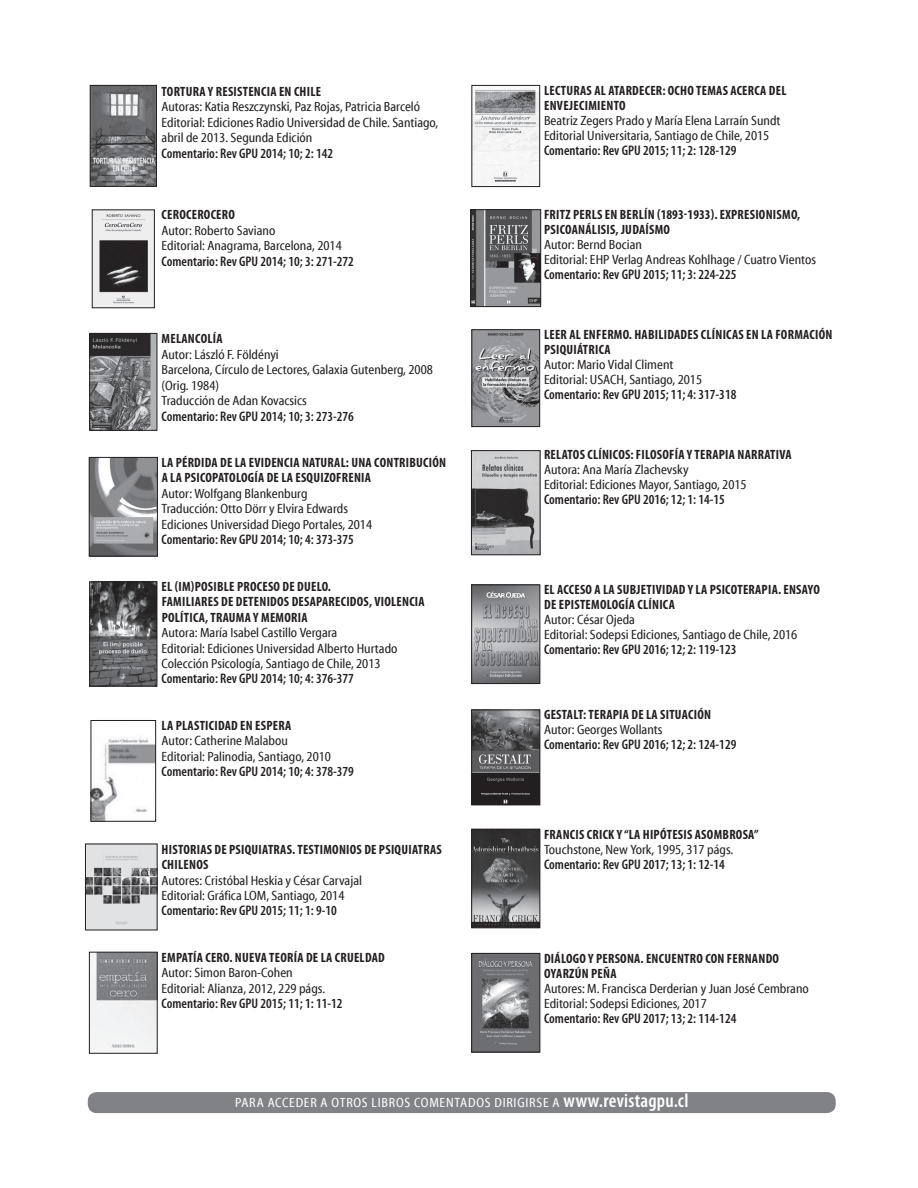
<style>
.page{position:relative;width:918px;height:1188px;background:#fff}
.page>*{position:absolute;margin:0;border:0;box-sizing:border-box;transform-origin:0 0}
.t1{font:600 condensed 13.95px "Myriad Pro";color:#231f20}
.t2{font:condensed 13.5px/15.5px "Myriad Web Pro";color:#231f20}
.t3{font:700 condensed 13.5px/15px "Myriad Pro";letter-spacing:.02em;color:#231f20}
.t4{font:condensed 13.5px "Myriad Web Pro";letter-spacing:.055em;color:#fff}
.s1{font-family:"Myriad Pro";font-weight:600;font-size:19.5px}
</style>
<div class="page">
<img style="left:92px;top:87px;width:63px;height:98px">
<div style="left:90px;top:85px;width:67px;height:102px;border:1px solid #231f20"></div>
<img style="left:94px;top:211px;width:59px;height:95px">
<div style="left:92px;top:209px;width:63px;height:99px;border:1px solid #231f20"></div>
<img style="left:91px;top:335px;width:64px;height:94px">
<div style="left:89px;top:333px;width:68px;height:98px;border:1px solid #231f20"></div>
<img style="left:91px;top:459px;width:65px;height:95px">
<div style="left:89px;top:457px;width:69px;height:99px;border:1px solid #231f20"></div>
<img style="left:91px;top:583px;width:64px;height:101px">
<div style="left:89px;top:581px;width:68px;height:105px;border:1px solid #231f20"></div>
<img style="left:93px;top:737px;width:61px;height:83px">
<div style="left:91px;top:720px;width:65px;height:102px;border:1px solid #231f20"></div>
<img style="left:87px;top:846px;width:69px;height:82px">
<div style="left:85px;top:844px;width:73px;height:86px;border:1px solid #231f20"></div>
<img style="left:91px;top:954px;width:65px;height:98px">
<div style="left:89px;top:952px;width:69px;height:102px;border:1px solid #231f20"></div>
<img style="left:473px;top:88px;width:65px;height:97px">
<div style="left:471px;top:85px;width:69px;height:102px;border:1px solid #231f20"></div>
<img style="left:472px;top:211px;width:67px;height:94px">
<div style="left:470px;top:209px;width:71px;height:98px;border:1px solid #231f20"></div>
<img style="left:473px;top:331px;width:65px;height:94px">
<div style="left:471px;top:329px;width:69px;height:98px;border:1px solid #231f20"></div>
<img style="left:473px;top:452px;width:66px;height:101px">
<div style="left:471px;top:450px;width:70px;height:105px;border:1px solid #231f20"></div>
<img style="left:473px;top:587px;width:65px;height:95px">
<div style="left:471px;top:585px;width:69px;height:99px;border:1px solid #231f20"></div>
<img style="left:473px;top:712px;width:65px;height:91px">
<div style="left:471px;top:710px;width:69px;height:95px;border:1px solid #231f20"></div>
<img style="left:473px;top:831px;width:65px;height:95px">
<div style="left:471px;top:829px;width:69px;height:99px;border:1px solid #231f20"></div>
<img style="left:473px;top:955px;width:65px;height:95px">
<div style="left:471px;top:953px;width:69px;height:99px;border:1px solid #231f20"></div>
<div style="left:88px;top:1092px;width:748px;height:21px;background:#808285;border-radius:9px"></div>
<p class="t3" style="left:162px;top:83px;width:161px">TORTURA Y RESISTENCIA EN CHILE</p>
<p class="t2" style="left:162px;top:99px;width:278px">Autoras: Katia Reszczynski, Paz Rojas, Patricia Barceló<br>Editorial: Ediciones Radio Universidad de Chile. Santiago, abril de 2013. Segunda Edición</p>
<p class="t1" style="left:162px;top:144px;width:173px">Comentario: Rev GPU 2014; 10; 2: 142</p>
<p class="t3" style="left:162px;top:207px;width:75px">CEROCEROCERO</p>
<p class="t2" style="left:162px;top:223px;width:182px">Autor: Roberto Saviano<br>Editorial: Anagrama, Barcelona, 2014</p>
<p class="t1" style="left:162px;top:253px;width:194px">Comentario: Rev GPU 2014; 10; 3: 271-272</p>
<p class="t3" style="left:162px;top:331px;width:63px">MELANCOLÍA</p>
<p class="t2" style="left:162px;top:347px;width:273px">Autor: László F. Földényi<br>Barcelona, Círculo de Lectores, Galaxia Gutenberg, 2008 (Orig. 1984)<br>Traducción de Adan Kovacsics</p>
<p class="t1" style="left:162px;top:407px;width:194px">Comentario: Rev GPU 2014; 10; 3: 273-276</p>
<p class="t3" style="left:162px;top:454px;width:286px;line-height:15.5px">LA PÉRDIDA DE LA EVIDENCIA NATURAL: UNA CONTRIBUCIÓN<br>A LA PSICOPATOLOGÍA DE LA ESQUIZOFRENIA</p>
<p class="t2" style="left:162px;top:486px;width:212px">Autor: Wolfgang Blankenburg<br>Traducción: Otto Dörr y Elvira Edwards<br>Ediciones Universidad Diego Portales, 2014</p>
<p class="t1" style="left:162px;top:531px;width:194px">Comentario: Rev GPU 2014; 10; 4: 373-375</p>
<p class="t3" style="left:162px;top:578px;width:265px;line-height:15.5px">EL (IM)POSIBLE PROCESO DE DUELO.<br>FAMILIARES DE DETENIDOS DESAPARECIDOS, VIOLENCIA<br>POLÍTICA, TRAUMA Y MEMORIA</p>
<p class="t2" style="left:162px;top:625px;width:238px">Autora: María Isabel Castillo Vergara<br>Editorial: Ediciones Universidad Alberto Hurtado<br>Colección Psicología, Santiago de Chile, 2013</p>
<p class="t1" style="left:162px;top:670px;width:194px">Comentario: Rev GPU 2014; 10; 4: 376-377</p>
<p class="t3" style="left:162px;top:718px;width:131px">LA PLASTICIDAD EN ESPERA</p>
<p class="t2" style="left:162px;top:733px;width:171px">Autor: Catherine Malabou<br>Editorial: Palinodia, Santiago, 2010</p>
<p class="t1" style="left:162px;top:763px;width:194px">Comentario: Rev GPU 2014; 10; 4: 378-379</p>
<p class="t3" style="left:162px;top:841px;width:282px;line-height:15.5px">HISTORIAS DE PSIQUIATRAS. TESTIMONIOS DE PSIQUIATRAS<br>CHILENOS</p>
<p class="t2" style="left:162px;top:873px;width:202px">Autores: Cristóbal Heskia y César Carvajal<br>Editorial: Gráfica LOM, Santiago, 2014</p>
<p class="t1" style="left:162px;top:902px;width:177px">Comentario: Rev GPU 2015; 11; 1: 9-10</p>
<p class="t3" style="left:162px;top:950px;width:225px">EMPATÍA CERO. NUEVA TEORÍA DE LA CRUELDAD</p>
<p class="t2" style="left:162px;top:965px;width:165px">Autor: Simon Baron-Cohen<br>Editorial: Alianza, 2012, 229 págs.</p>
<p class="t1" style="left:162px;top:995px;width:182px">Comentario: Rev GPU 2015; 11; 1: 11-12</p>
<p class="t3" style="left:544px;top:83px;width:244px">LECTURAS AL ATARDECER: OCHO TEMAS ACERCA DEL<br>ENVEJECIMIENTO</p>
<p class="t2" style="left:544px;top:113px;width:238px;line-height:15px">Beatriz Zegers Prado y María Elena Larraín Sundt<br>Editorial Universitaria, Santiago de Chile, 2015</p>
<p class="t1" style="left:544px;top:142px;width:194px">Comentario: Rev GPU 2015; 11; 2: 128-129</p>
<p class="t3" style="left:544px;top:207px;width:258px">FRITZ PERLS EN BERLÍN (1893-1933). EXPRESIONISMO,<br>PSICOANÁLISIS, JUDAÍSMO</p>
<p class="t2" style="left:544px;top:238px;width:273px;line-height:15px">Autor: Bernd Bocian<br>Editorial: EHP Verlag Andreas Kohlhage / Cuatro Vientos</p>
<p class="t1" style="left:544px;top:266px;width:194px">Comentario: Rev GPU 2015; 11; 3: 224-225</p>
<p class="t3" style="left:544px;top:327px;width:290px">LEER AL ENFERMO. HABILIDADES CLÍNICAS EN LA FORMACIÓN<br>PSIQUIÁTRICA</p>
<p class="t2" style="left:544px;top:358px;width:160px;line-height:15px">Autor: Mario Vidal Climent<br>Editorial: USACH, Santiago, 2015</p>
<p class="t1" style="left:544px;top:386px;width:194px">Comentario: Rev GPU 2015; 11; 4: 317-318</p>
<p class="t3" style="left:544px;top:447px;width:249px">RELATOS CLÍNICOS: FILOSOFÍA Y TERAPIA NARRATIVA</p>
<p class="t2" style="left:544px;top:463px;width:204px;line-height:15px">Autora: Ana María Zlachevsky<br>Editorial: Ediciones Mayor, Santiago, 2015</p>
<p class="t1" style="left:544px;top:491px;width:182px">Comentario: Rev GPU 2016; 12; 1: 14-15</p>
<p class="t3" style="left:544px;top:582px;width:278px">EL ACCESO A LA SUBJETIVIDAD Y LA PSICOTERAPIA. ENSAYO<br>DE EPISTEMOLOGÍA CLÍNICA</p>
<p class="t2" style="left:544px;top:613px;width:255px;line-height:15px">Autor: César Ojeda<br>Editorial: Sodepsi Ediciones, Santiago de Chile, 2016</p>
<p class="t1" style="left:544px;top:641px;width:194px">Comentario: Rev GPU 2016; 12; 2: 119-123</p>
<p class="t3" style="left:544px;top:706px;width:169px">GESTALT: TERAPIA DE LA SITUACIÓN</p>
<p class="t2" style="left:544px;top:722px;width:120px">Autor: Georges Wollants</p>
<p class="t1" style="left:544px;top:735px;width:194px">Comentario: Rev GPU 2016; 12; 2: 124-129</p>
<p class="t3" style="left:544px;top:826px;width:216px">FRANCIS CRICK Y “LA HIPÓTESIS ASOMBROSA”</p>
<p class="t2" style="left:544px;top:842px;width:191px">Touchstone, New York, 1995, 317 págs.</p>
<p class="t1" style="left:544px;top:855px;width:182px">Comentario: Rev GPU 2017; 13; 1: 12-14</p>
<p class="t3" style="left:544px;top:951px;width:237px">DIÁLOGO Y PERSONA. ENCUENTRO CON FERNANDO<br>OYARZÚN PEÑA</p>
<p class="t2" style="left:544px;top:981px;width:266px;line-height:15px">Autores: M. Francisca Derderian y Juan José Cembrano<br>Editorial: Sodepsi Ediciones, 2017</p>
<p class="t1" style="left:544px;top:1010px;width:194px">Comentario: Rev GPU 2017; 13; 2: 114-124</p>
<p class="t4" style="left:235px;top:1096px;width:455px">PARA ACCEDER A OTROS LIBROS COMENTADOS DIRIGIRSE A <span class="s1">www.revistagpu.cl</span></p>
</div>
